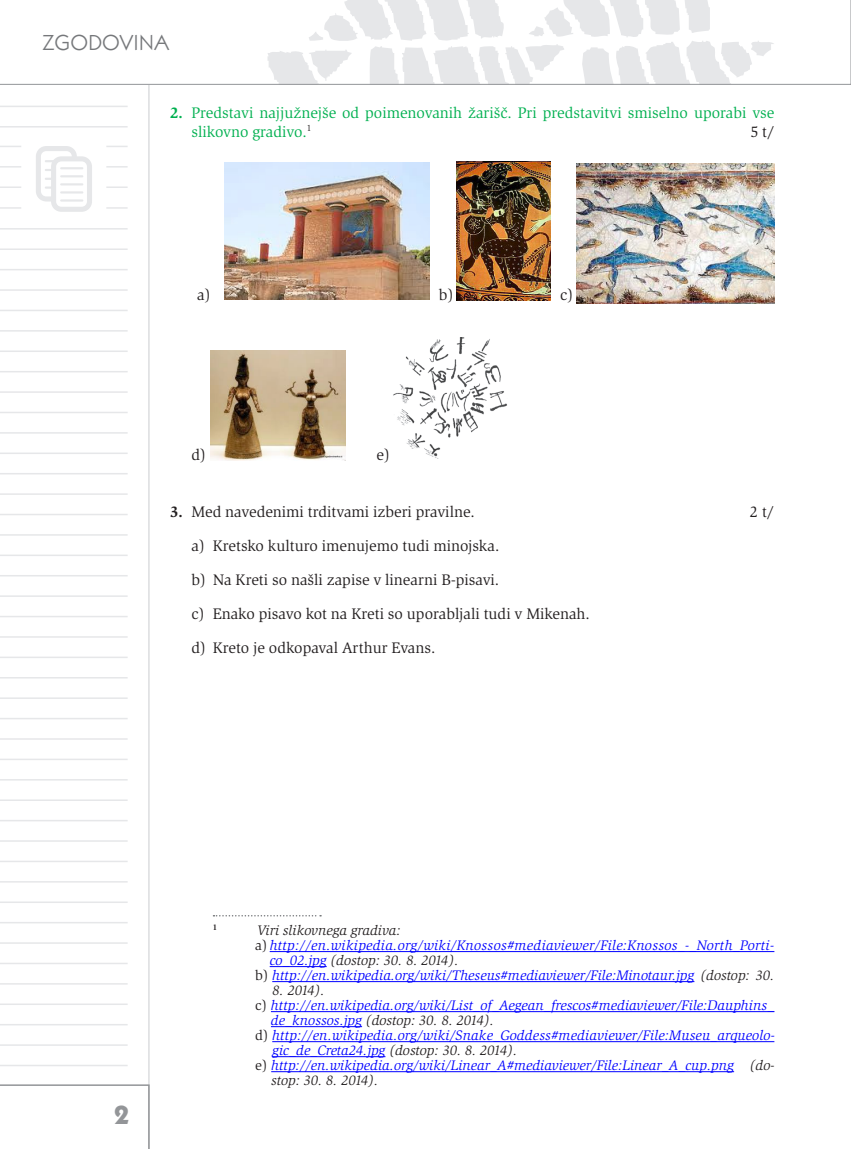
<style>
.page{position:relative;width:851px;height:1149px;background:#fff}
.page>*{position:absolute;margin:0;border:0;box-sizing:border-box;transform-origin:0 0}
.t1{font:700 27px "Kabel Itc TOT";color:#939598}
.t2{font:22.5px "Kabel Itc TOT";color:#76787b}
.t3{font:15.75px/33.9px "Slimbach Itc TOT";color:#231f20}
.t4{font:15.75px/18.9px "Slimbach Itc TOT";color:#00b050}
.t5{font:italic 14.25px "Slimbach Itc TOT";color:#00f}
.t6{font:italic 14.25px "Slimbach Itc TOT";color:#231f20}
.t7{font:italic 14.25px "Slimbach Itc TOT";letter-spacing:.02em;color:#00f}
.t8{font:700 8.25px "Slimbach Itc TOT";color:#231f20}
.s1{font-weight:700}
.s2{font-style:normal;color:#231f20}
.s3{color:#00f}
.s4{color:#231f20}
</style>
<div class="page">
<svg style="left:0;top:85px;width:150px;height:999px"></svg>
<svg style="left:0;top:0;width:850px;height:85px"></svg>
<svg style="left:0;top:1084px;width:150px;height:64px"></svg>
<hr style="left:0;top:106px;width:128px;height:1px;background:#e6e7e9">
<hr style="left:0;top:126px;width:128px;height:1px;background:#e6e7e9">
<hr style="left:0;top:228px;width:128px;height:1px;background:#e6e7e9">
<hr style="left:0;top:248px;width:128px;height:2px;background:#e6e7e9">
<hr style="left:0;top:269px;width:128px;height:1px;background:#e6e7e9">
<hr style="left:0;top:289px;width:128px;height:2px;background:#e6e7e9">
<hr style="left:0;top:309px;width:128px;height:2px;background:#e6e7e9">
<hr style="left:0;top:330px;width:128px;height:1px;background:#e6e7e9">
<hr style="left:0;top:350px;width:128px;height:2px;background:#e6e7e9">
<hr style="left:0;top:371px;width:128px;height:1px;background:#e6e7e9">
<hr style="left:0;top:391px;width:128px;height:2px;background:#e6e7e9">
<hr style="left:0;top:411px;width:128px;height:2px;background:#e6e7e9">
<hr style="left:0;top:432px;width:128px;height:1px;background:#e6e7e9">
<hr style="left:0;top:452px;width:128px;height:2px;background:#e6e7e9">
<hr style="left:0;top:473px;width:128px;height:1px;background:#e6e7e9">
<hr style="left:0;top:493px;width:128px;height:1px;background:#e6e7e9">
<hr style="left:0;top:513px;width:128px;height:2px;background:#e6e7e9">
<hr style="left:0;top:534px;width:128px;height:1px;background:#e6e7e9">
<hr style="left:0;top:554px;width:128px;height:2px;background:#e6e7e9">
<hr style="left:0;top:575px;width:128px;height:1px;background:#e6e7e9">
<hr style="left:0;top:595px;width:128px;height:1px;background:#e6e7e9">
<hr style="left:0;top:615px;width:128px;height:2px;background:#e6e7e9">
<hr style="left:0;top:636px;width:128px;height:1px;background:#e6e7e9">
<hr style="left:0;top:656px;width:128px;height:2px;background:#e6e7e9">
<hr style="left:0;top:676px;width:128px;height:2px;background:#e6e7e9">
<hr style="left:0;top:697px;width:128px;height:1px;background:#e6e7e9">
<hr style="left:0;top:717px;width:128px;height:2px;background:#e6e7e9">
<hr style="left:0;top:738px;width:128px;height:1px;background:#e6e7e9">
<hr style="left:0;top:758px;width:128px;height:2px;background:#e6e7e9">
<hr style="left:0;top:778px;width:128px;height:2px;background:#e6e7e9">
<hr style="left:0;top:799px;width:128px;height:1px;background:#e6e7e9">
<hr style="left:0;top:819px;width:128px;height:2px;background:#e6e7e9">
<hr style="left:0;top:840px;width:128px;height:1px;background:#e6e7e9">
<hr style="left:0;top:860px;width:128px;height:1px;background:#e6e7e9">
<hr style="left:0;top:880px;width:128px;height:2px;background:#e6e7e9">
<hr style="left:0;top:901px;width:128px;height:1px;background:#e6e7e9">
<hr style="left:0;top:921px;width:128px;height:2px;background:#e6e7e9">
<hr style="left:0;top:942px;width:128px;height:1px;background:#e6e7e9">
<hr style="left:0;top:962px;width:128px;height:1px;background:#e6e7e9">
<hr style="left:0;top:982px;width:128px;height:2px;background:#e6e7e9">
<hr style="left:0;top:1003px;width:128px;height:1px;background:#e6e7e9">
<hr style="left:0;top:1023px;width:128px;height:2px;background:#e6e7e9">
<hr style="left:0;top:1043px;width:128px;height:2px;background:#e6e7e9">
<hr style="left:0;top:1064px;width:128px;height:1px;background:#e6e7e9">
<div style="left:0;top:134px;width:140px;height:80px;background:#fff"></div>
<hr style="left:106px;top:186px;width:22px;height:2px;background:#e6e7e9">
<hr style="left:0;top:186px;width:21px;height:2px;background:#e6e7e9">
<hr style="left:106px;top:207px;width:22px;height:2px;background:#e6e7e9">
<hr style="left:0;top:207px;width:21px;height:2px;background:#e6e7e9">
<svg style="left:106px;top:146px;width:22px;height:1px"></svg>
<svg style="left:0;top:146px;width:21px;height:1px"></svg>
<svg style="left:106px;top:166px;width:22px;height:1px"></svg>
<svg style="left:0;top:166px;width:21px;height:1px"></svg>
<svg style="left:36px;top:146px;width:56px;height:66px"></svg>
<hr style="left:60px;top:167px;width:23px;height:2px;background:#e6e7e9">
<hr style="left:60px;top:175px;width:23px;height:2px;background:#e6e7e9">
<hr style="left:60px;top:183px;width:23px;height:2px;background:#e6e7e9">
<hr style="left:60px;top:191px;width:23px;height:2px;background:#e6e7e9">
<hr style="left:60px;top:199px;width:23px;height:2px;background:#e6e7e9">
<img style="left:224px;top:162px;width:205px;height:137px">
<img style="left:457px;top:161px;width:94px;height:139px">
<img style="left:576px;top:163px;width:198px;height:140px">
<img style="left:210px;top:350px;width:135px;height:110px">
<img style="left:393px;top:337px;width:114px;height:122px">
<svg style="left:213px;top:915px;width:108px;height:1px"></svg>
<hr style="left:270px;top:951px;width:504px;height:1px;background:#00f">
<hr style="left:270px;top:966px;width:56px;height:1px;background:#00f">
<hr style="left:272px;top:981px;width:422px;height:1px;background:#00f">
<hr style="left:271px;top:1011px;width:503px;height:1px;background:#00f">
<hr style="left:271px;top:1026px;width:91px;height:1px;background:#00f">
<hr style="left:272px;top:1041px;width:502px;height:1px;background:#00f">
<hr style="left:272px;top:1056px;width:113px;height:1px;background:#00f">
<hr style="left:271px;top:1071px;width:463px;height:1px;background:#00f">
<h2 class="t2" style="left:43px;top:30px;width:128px">ZGODOVINA</h2>
<p class="t4" style="left:191px;top:103px;width:584px;text-indent:-21px"><span class="s1">2.</span> Predstavi najjužnejše od poimenovanih žarišč. Pri predstavitvi smiselno uporabi vse slikovno gradivo.<sup>1</sup></p>
<p class="t3" style="left:750px;top:114px;width:25px">5 t/</p>
<p class="t3" style="left:197px;top:278px;width:15px">a)</p>
<p class="t3" style="left:439px;top:278px;width:16px">b)</p>
<p class="t3" style="left:560px;top:278px;width:15px">c)</p>
<p class="t3" style="left:191px;top:438px;width:16px">d)</p>
<p class="t3" style="left:376px;top:438px;width:15px">e)</p>
<p class="t3" style="left:170px;top:495px;width:306px"><span class="s1">3.</span> Med navedenimi trditvami izberi pravilne.</p>
<p class="t3" style="left:749px;top:495px;width:26px">2 t/</p>
<p class="t3" style="left:191px;top:528px;width:400px">a) Kretsko kulturo imenujemo tudi minojska.<br>b) Na Kreti so našli zapise v linearni B-pisavi.<br>c) Enako pisavo kot na Kreti so uporabljali tudi v Mikenah. d) Kreto je odkopaval Arthur Evans.</p>
<h1 class="t1" style="left:114px;top:1098px;width:16px">2</h1>
<p class="t8" style="left:213px;top:922px;width:6px">1</p>
<p class="t6" style="left:257px;top:922px;width:145px">Viri slikovnega gradiva:</p>
<p class="t7" style="left:255px;top:937px;width:520px"><span class="s2">a)</span> http://en.wikipedia.org/wiki/Knossos#mediaviewer/File:Knossos_-_North_Porti-</p>
<p class="t6" style="left:270px;top:952px;width:190px"><span class="s3">co_02.jpg</span> (dostop: 30. 8. 2014).</p>
<p class="t5" style="left:255px;top:967px;width:520px"><span class="s2">b)</span> http://en.wikipedia.org/wiki/Theseus#mediaviewer/File:Minotaur.jpg <span class="s4">(dostop: 30.</span></p>
<p class="t6" style="left:272px;top:982px;width:54px">8. 2014).</p>
<p class="t5" style="left:255px;top:997px;width:520px"><span class="s2">c)</span> http://en.wikipedia.org/wiki/List_of_Aegean_frescos#mediaviewer/File:Dauphins_</p>
<p class="t6" style="left:271px;top:1012px;width:224px"><span class="s3">de_knossos.jpg</span> (dostop: 30. 8. 2014).</p>
<p class="t5" style="left:255px;top:1027px;width:520px"><span class="s2">d)</span> http://en.wikipedia.org/wiki/Snake_Goddess#mediaviewer/File:Museu_arqueolo-</p>
<p class="t6" style="left:272px;top:1042px;width:246px"><span class="s3">gic_de_Creta24.jpg</span> (dostop: 30. 8. 2014).</p>
<p class="t5" style="left:255px;top:1057px;width:520px"><span class="s2">e)</span> http://en.wikipedia.org/wiki/Linear_A#mediaviewer/File:Linear_A_cup.png <span class="s4">(do-</span></p>
<p class="t6" style="left:271px;top:1072px;width:109px">stop: 30. 8. 2014).</p>
</div>
